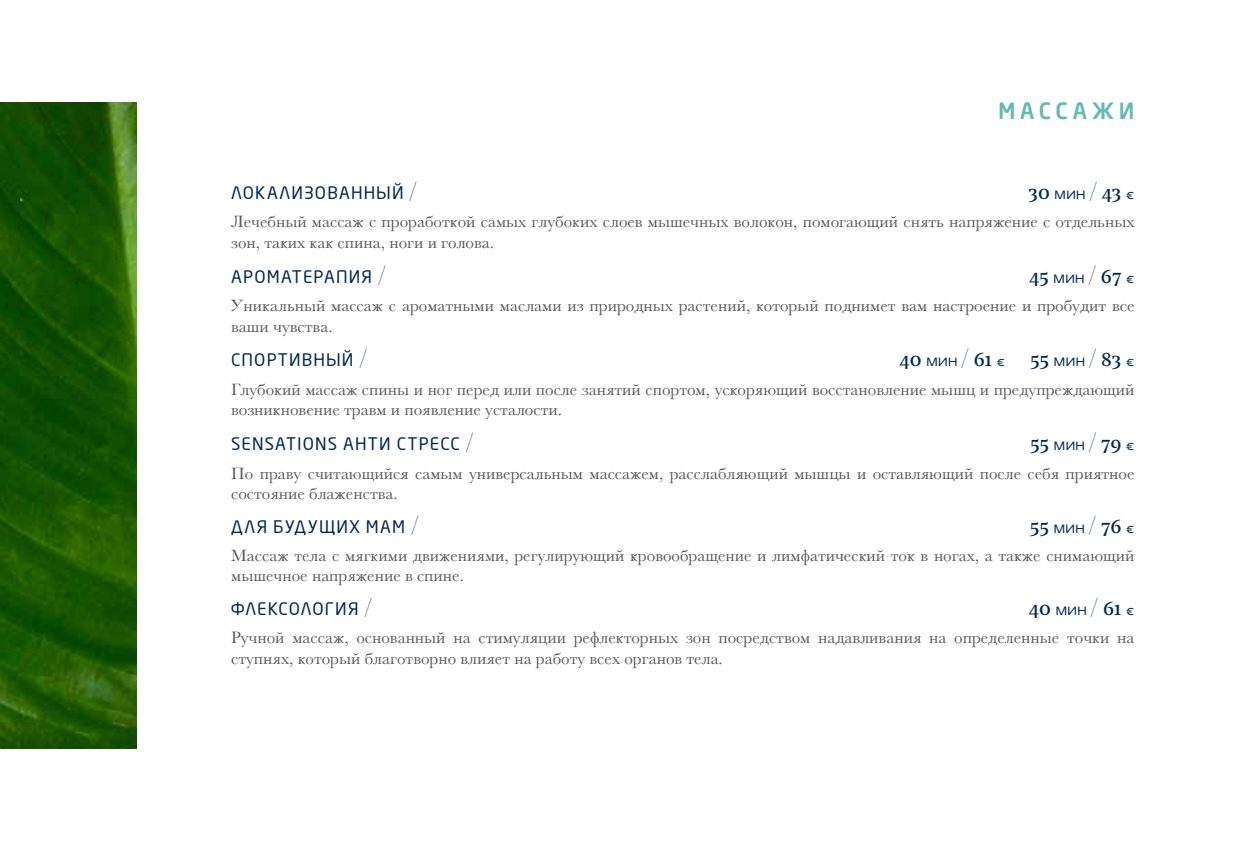
<style>
.page{position:relative;width:1248px;height:851px;background:#fff}
.page>*{position:absolute;margin:0;border:0;box-sizing:border-box;transform-origin:0 0}
.t1{font:500 22px "Neo Sans Cyr";letter-spacing:.21em;color:#65baaf}
.t2{font:20px "Noe Text";letter-spacing:-.02em;color:#002856}
.t3{font:17px/20.4px "Baskerville";color:#575756}
.t4{font:17px "Neo Sans Cyr";letter-spacing:.065em;color:#002856}
.s1{font-family:"Noe Display";font-size:22px}
.s2{font-family:"Echoes Sans";font-weight:300;font-size:14px}
</style>
<div class="page">
<img style="left:0;top:102px;width:136px;height:646px">
<p class="t1" style="left:998px;top:98px;width:138px">МАССАЖИ</p>
<p class="t4" style="left:231px;top:183px;width:188px">ЛОКАЛИЗОВАННЫЙ <span class="s1">/</span></p>
<p class="t2" style="left:1028px;top:177px;width:107px">30 <span class="s2">МИН</span> <span class="s1">/</span> 43 <span class="s2">€</span></p>
<p class="t3" style="left:231px;top:212px;width:904px">Лечебный массаж с проработкой самых глубоких слоев мышечных волокон, помогающий снять напряжение с отдельных зон, таких как спина, ноги и голова.</p>
<p class="t4" style="left:231px;top:266px;width:157px">АРОМАТЕРАПИЯ <span class="s1">/</span></p>
<p class="t2" style="left:1029px;top:261px;width:107px">45 <span class="s2">МИН</span> <span class="s1">/</span> 67 <span class="s2">€</span></p>
<p class="t3" style="left:231px;top:296px;width:904px">Уникальный массаж с ароматными маслами из природных растений, который поднимет вам настроение и пробудит все ваши чувства.</p>
<p class="t4" style="left:231px;top:350px;width:138px">СПОРТИВНЫЙ <span class="s1">/</span></p>
<p class="t2" style="left:899px;top:344px;width:236px">40 <span class="s2">МИН</span> <span class="s1">/</span> 61 <span class="s2">€</span> 55 <span class="s2">МИН</span> <span class="s1">/</span> 83 <span class="s2">€</span></p>
<p class="t3" style="left:231px;top:379px;width:904px">Глубокий массаж спины и ног перед или после занятий спортом, ускоряющий восстановление мышц и предупреждающий возникновение травм и появление усталости.</p>
<p class="t4" style="left:231px;top:434px;width:244px">SENSATIONS АНТИ СТРЕСС <span class="s1">/</span></p>
<p class="t2" style="left:1029px;top:428px;width:106px">55 <span class="s2">МИН</span> <span class="s1">/</span> 79 <span class="s2">€</span></p>
<p class="t3" style="left:231px;top:463px;width:904px">По праву считающийся самым универсальным массажем, расслабляющий мышцы и оставляющий после себя приятное состояние блаженства.</p>
<p class="t4" style="left:231px;top:516px;width:189px">ДЛЯ БУДУЩИХ МАМ <span class="s1">/</span></p>
<p class="t2" style="left:1029px;top:510px;width:106px">55 <span class="s2">МИН</span> <span class="s1">/</span> 76 <span class="s2">€</span></p>
<p class="t3" style="left:231px;top:545px;width:904px">Массаж тела с мягкими движениями, регулирующий кровообращение и лимфатический ток в ногах, а также снимающий мышечное напряжение в спине.</p>
<p class="t4" style="left:231px;top:598px;width:143px">ФЛЕКСОЛОГИЯ <span class="s1">/</span></p>
<p class="t2" style="left:1028px;top:593px;width:107px">40 <span class="s2">МИН</span> <span class="s1">/</span> 61 <span class="s2">€</span></p>
<p class="t3" style="left:231px;top:628px;width:904px">Ручной массаж, основанный на стимуляции рефлекторных зон посредством надавливания на определенные точки на ступнях, который благотворно влияет на работу всех органов тела.</p>
</div>
